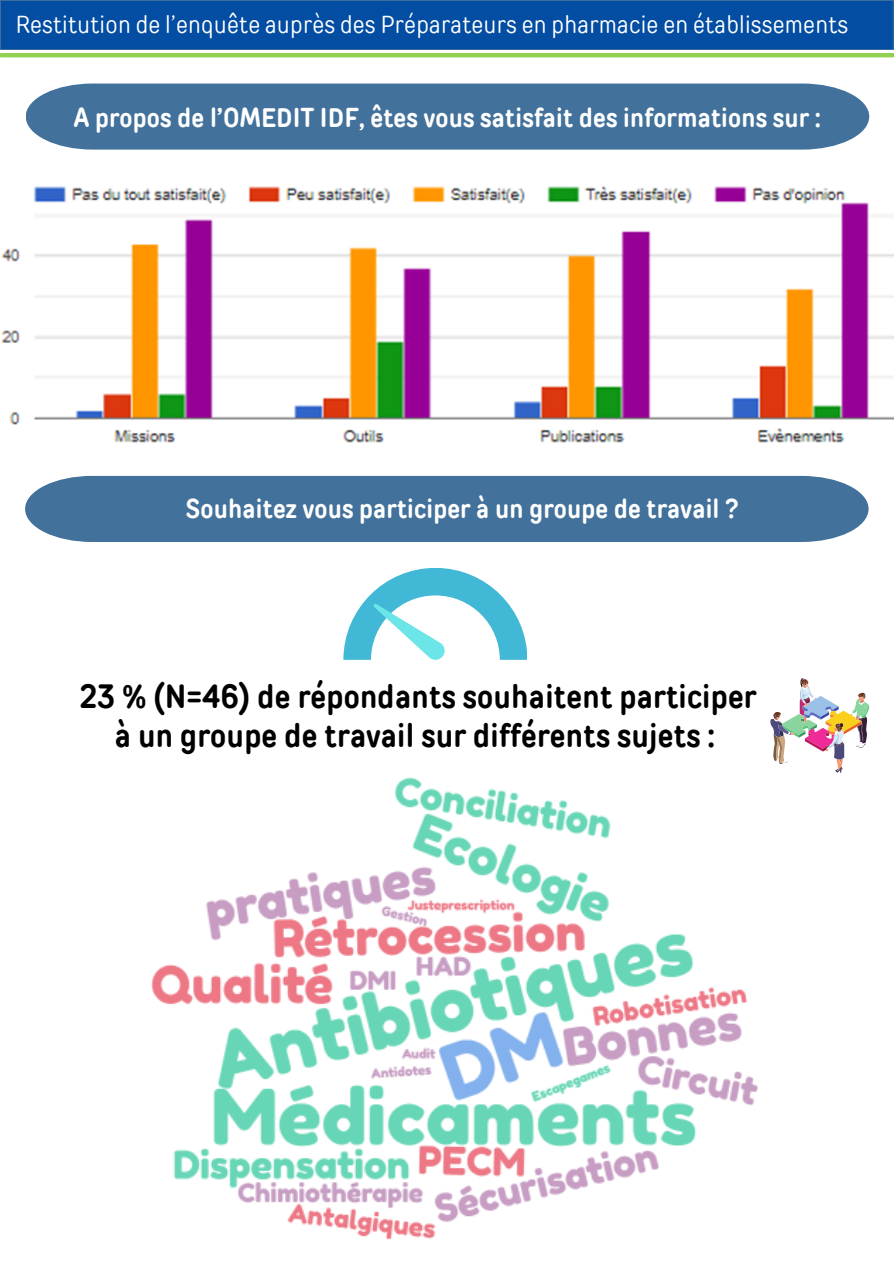
<style>
.page{position:relative;width:894px;height:1264px;background:#fff}
.page>*{position:absolute;margin:0;border:0;box-sizing:border-box;transform-origin:0 0}
.t1{font:700 32.85px/39.3px "TT Rounds Condensed";letter-spacing:.01em;color:#000;text-align:center}
.t2{font:700 26.7px "TT Rounds Condensed";letter-spacing:.01em;color:#fff}
.t3{font:24.45px "TT Rounds Condensed";letter-spacing:.01em;color:#fff}
</style>
<div class="page">
<svg style="left:0;top:0;width:893px;height:57px;background:#1c60a0"></svg>
<div style="left:26px;top:83px;width:843px;height:67px;background:#42719b"></div>
<img style="left:1px;top:186px;width:892px;height:257px">
<div style="left:25px;top:476px;width:843px;height:66px;background:#42719b"></div>
<svg style="left:343px;top:568px;width:184px;height:92px"></svg>
<img style="left:770px;top:678px;width:98px;height:94px">
<img style="left:151px;top:777px;width:607px;height:463px">
<p class="t3" style="left:15px;top:10px;width:834px">Restitution de l’enquête auprès des Préparateurs en pharmacie en établissements</p>
<h2 class="t2" style="left:74px;top:102px;width:748px">A propos de l’OMEDIT IDF, êtes vous satisfait des informations sur :</h2>
<h1 class="t2" style="left:186px;top:492px;width:554px">Souhaitez vous participer à un groupe de travail ?</h1>
<p class="t1" style="left:80px;top:676px;width:677px">23 % (N=46) de répondants souhaitent participer à un groupe de travail sur différents sujets :</p>
</div>
